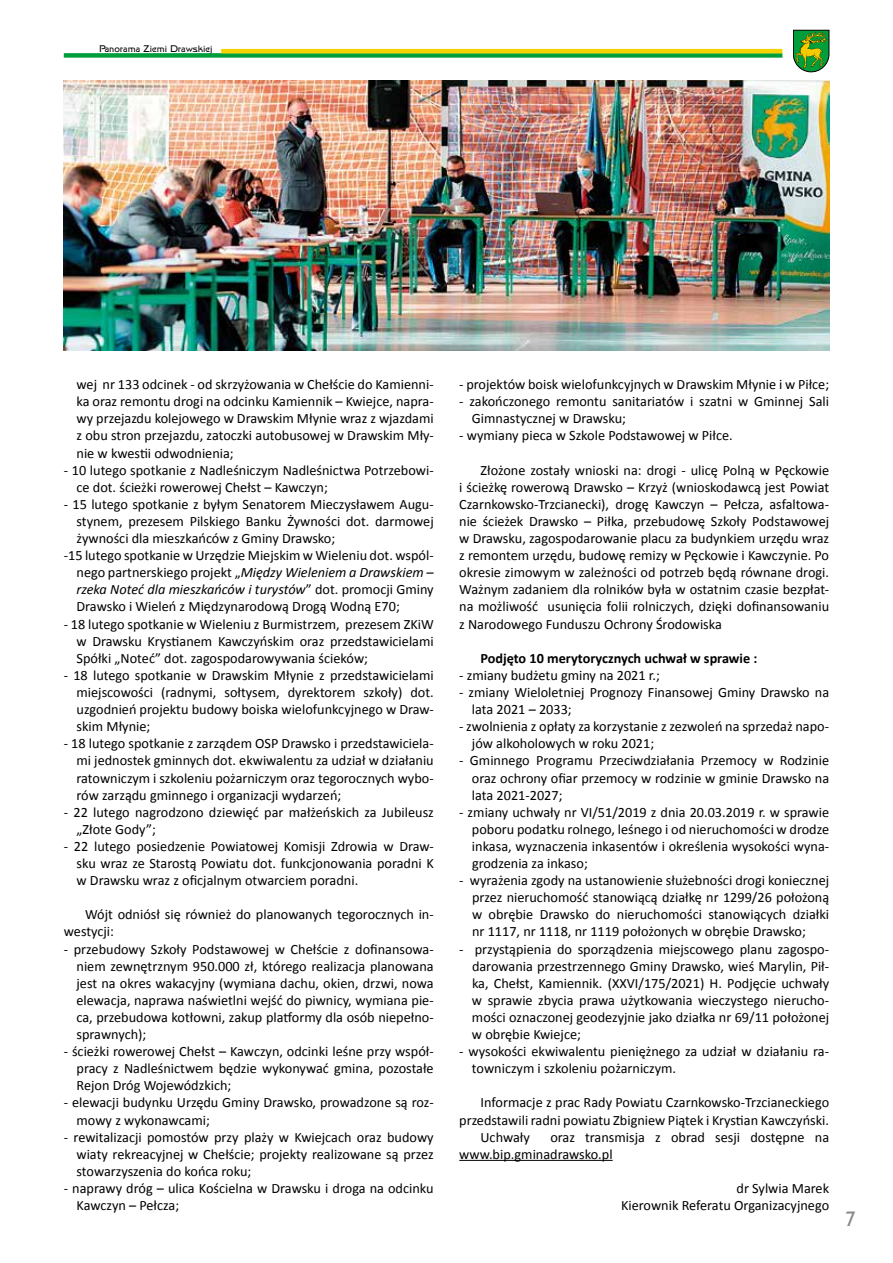
<style>
.page{position:relative;width:893px;height:1263px;background:#fff}
.page>*{position:absolute;margin:0;border:0;box-sizing:border-box;transform-origin:0 0}
.t1{font:21px "Galaxy EU";color:#898989}
.t2{font:14.25px/17.1px "Calibri";color:#000;text-align:justify}
.t3{font:italic 14.25px "Calibri";color:#000}
.t4{font:700 14.25px "Calibri";color:#000}
.t5{font:9.75px "Galaxy EU";letter-spacing:-.01em;color:#000}
.s1{font-style:normal}
</style>
<div class="page">
<div style="left:64px;top:53px;width:718px;height:5px;background:#009f3b"></div>
<hr style="left:221px;top:49px;width:561px;height:4px;background:#f6d300">
<svg style="left:793px;top:30px;width:36px;height:42px;background:#499936"></svg>
<img style="left:64px;top:81px;width:765px;height:270px">
<hr style="left:459px;top:1160px;width:154px;height:1px;background:#000">
<p class="t5" style="left:99px;top:42px;width:115px">Panorama Ziemi Drawskiej</p>
<p class="t2" style="left:77px;top:376px;width:359px">wej nr 133 odcinek - od skrzyżowania w Chełście do Kamienni&shy;ka oraz remontu drogi na odcinku Kamiennik – Kwiejce, napra&shy;wy przejazdu kolejowego w Drawskim Młynie wraz z wjazdami z obu stron przejazdu, zatoczki autobusowej w Drawskim Mły&shy;nie w kwestii odwodnienia;</p>
<p class="t2" style="left:77px;top:461px;width:359px;text-indent:-13px">- 10 lutego spotkanie z Nadleśniczym Nadleśnictwa Potrzebowi&shy;ce dot. ścieżki rowerowej Chełst – Kawczyn;</p>
<p class="t2" style="left:64px;top:496px;width:371px">- 15 lutego spotkanie z byłym Senatorem Mieczysławem Augu-</p>
<p class="t2" style="left:77px;top:513px;width:359px">stynem, prezesem Pilskiego Banku Żywności dot. darmowej</p>
<p class="t2" style="left:77px;top:530px;width:260px">żywności dla mieszkańców z Gminy Drawsko;</p>
<p class="t2" style="left:64px;top:547px;width:371px">-15 lutego spotkanie w Urzędzie Miejskim w Wieleniu dot. wspól-</p>
<p class="t3" style="left:77px;top:564px;width:359px"><span class="s1">nego partnerskiego projekt „</span>Między Wieleniem a Drawskiem –</p>
<p class="t3" style="left:77px;top:581px;width:359px">rzeka Noteć dla mieszkańców i turystów<span class="s1">” dot. promocji Gminy</span></p>
<p class="t2" style="left:77px;top:598px;width:325px">Drawsko i Wieleń z Międzynarodową Drogą Wodną E70;</p>
<p class="t2" style="left:77px;top:615px;width:359px;text-indent:-13px">- 18 lutego spotkanie w Wieleniu z Burmistrzem, prezesem ZKiW w Drawsku Krystianem Kawczyńskim oraz przedstawicielami Spółki „Noteć” dot. zagospodarowywania ścieków;</p>
<p class="t2" style="left:77px;top:667px;width:359px;text-indent:-13px">- 18 lutego spotkanie w Drawskim Młynie z przedstawicielami miejscowości (radnymi, sołtysem, dyrektorem szkoły) dot. uzgodnień projektu budowy boiska wielofunkcyjnego w Draw&shy;skim Młynie;</p>
<p class="t2" style="left:77px;top:735px;width:359px;text-indent:-13px">- 18 lutego spotkanie z zarządem OSP Drawsko i przedstawiciela&shy;mi jednostek gminnych dot. ekwiwalentu za udział w działaniu ratowniczym i szkoleniu pożarniczym oraz tegorocznych wybo&shy;rów zarządu gminnego i organizacji wydarzeń;</p>
<p class="t2" style="left:77px;top:803px;width:359px;text-indent:-13px">- 22 lutego nagrodzono dziewięć par małżeńskich za Jubileusz „Złote Gody”;</p>
<p class="t2" style="left:77px;top:838px;width:359px;text-indent:-13px">- 22 lutego posiedzenie Powiatowej Komisji Zdrowia w Draw&shy;sku wraz ze Starostą Powiatu dot. funkcjonowania poradni K w Drawsku wraz z oficjalnym otwarciem poradni.</p>
<p class="t2" style="left:64px;top:906px;width:371px;text-indent:21px">Wójt odniósł się również do planowanych tegorocznych in&shy;westycji:</p>
<p class="t2" style="left:77px;top:940px;width:359px;text-indent:-13px">- przebudowy Szkoły Podstawowej w Chełście z dofinansowa&shy;niem zewnętrznym 950.000 zł, którego realizacja planowana jest na okres wakacyjny (wymiana dachu, okien, drzwi, nowa elewacja, naprawa naświetlni wejść do piwnicy, wymiana pie&shy;ca, przebudowa kotłowni, zakup platformy dla osób niepełno&shy;sprawnych);</p>
<p class="t2" style="left:77px;top:1043px;width:359px;text-indent:-13px">- ścieżki rowerowej Chełst – Kawczyn, odcinki leśne przy współ&shy;pracy z Nadleśnictwem będzie wykonywać gmina, pozostałe Rejon Dróg Wojewódzkich;</p>
<p class="t2" style="left:77px;top:1094px;width:359px;text-indent:-13px">- elewacji budynku Urzędu Gminy Drawsko, prowadzone są roz&shy;mowy z wykonawcami;</p>
<p class="t2" style="left:77px;top:1128px;width:359px;text-indent:-13px">- rewitalizacji pomostów przy plaży w Kwiejcach oraz budowy wiaty rekreacyjnej w Chełście; projekty realizowane są przez stowarzyszenia do końca roku;</p>
<p class="t2" style="left:77px;top:1180px;width:359px;text-indent:-13px">- naprawy dróg – ulica Kościelna w Drawsku i droga na odcinku<br>Kawczyn – Pełcza;</p>
<p class="t2" style="left:459px;top:376px;width:371px">- projektów boisk wielofunkcyjnych w Drawskim Młynie i w Piłce;</p>
<p class="t2" style="left:472px;top:393px;width:359px;text-indent:-13px">- zakończonego remontu sanitariatów i szatni w Gminnej Sali<br>Gimnastycznej w Drawsku;</p>
<p class="t2" style="left:459px;top:427px;width:275px">- wymiany pieca w Szkole Podstawowej w Piłce.</p>
<p class="t2" style="left:459px;top:461px;width:371px;text-indent:21px">Złożone zostały wnioski na: drogi - ulicę Polną w Pęckowie i ścieżkę rowerową Drawsko – Krzyż (wnioskodawcą jest Powiat Czarnkowsko-Trzcianecki), drogę Kawczyn – Pełcza, asfaltowa&shy;nie ścieżek Drawsko – Piłka, przebudowę Szkoły Podstawowej w Drawsku, zagospodarowanie placu za budynkiem urzędu wraz z remontem urzędu, budowę remizy w Pęckowie i Kawczynie. Po okresie zimowym w zależności od potrzeb będą równane drogi.<br>Ważnym zadaniem dla rolników była w ostatnim czasie bezpłat&shy;na możliwość usunięcia folii rolniczych, dzięki dofinansowaniu z Narodowego Funduszu Ochrony Środowiska</p>
<p class="t4" style="left:480px;top:649px;width:278px">Podjęto 10 merytorycznych uchwał w sprawie :</p>
<p class="t2" style="left:459px;top:667px;width:202px">- zmiany budżetu gminy na 2021 r.;</p>
<p class="t2" style="left:472px;top:684px;width:359px;text-indent:-13px">- zmiany Wieloletniej Prognozy Finansowej Gminy Drawsko na lata 2021 – 2033;</p>
<p class="t2" style="left:472px;top:718px;width:359px;text-indent:-13px">- zwolnienia z opłaty za korzystanie z zezwoleń na sprzedaż napo&shy;jów alkoholowych w roku 2021;</p>
<p class="t2" style="left:472px;top:752px;width:359px;text-indent:-13px">- Gminnego Programu Przeciwdziałania Przemocy w Rodzinie oraz ochrony ofiar przemocy w rodzinie w gminie Drawsko na lata 2021-2027;</p>
<p class="t2" style="left:472px;top:803px;width:359px;text-indent:-13px">- zmiany uchwały nr VI/51/2019 z dnia 20.03.2019 r. w sprawie poboru podatku rolnego, leśnego i od nieruchomości w drodze inkasa, wyznaczenia inkasentów i określenia wysokości wyna&shy;grodzenia za inkaso;</p>
<p class="t2" style="left:472px;top:872px;width:359px;text-indent:-13px">- wyrażenia zgody na ustanowienie służebności drogi koniecznej przez nieruchomość stanowiącą działkę nr 1299/26 położoną w obrębie Drawsko do nieruchomości stanowiących działki nr 1117, nr 1118, nr 1119 położonych w obrębie Drawsko;</p>
<p class="t2" style="left:472px;top:940px;width:359px;text-indent:-13px">- przystąpienia do sporządzenia miejscowego planu zagospo&shy;darowania przestrzennego Gminy Drawsko, wieś Marylin, Pił&shy;ka, Chełst, Kamiennik. (XXVI/175/2021) H. Podjęcie uchwały w sprawie zbycia prawa użytkowania wieczystego nierucho&shy;mości oznaczonej geodezyjnie jako działka nr 69/11 położonej w obrębie Kwiejce;</p>
<p class="t2" style="left:472px;top:1043px;width:359px;text-indent:-13px">- wysokości ekwiwalentu pieniężnego za udział w działaniu ra&shy;towniczym i szkoleniu pożarniczym.</p>
<p class="t2" style="left:480px;top:1094px;width:350px">Informacje z prac Rady Powiatu Czarnkowsko-Trzcianeckiego</p>
<p class="t2" style="left:459px;top:1111px;width:371px">przedstawili radni powiatu Zbigniew Piątek i Krystian Kawczyński.</p>
<p class="t2" style="left:480px;top:1128px;width:51px">Uchwały</p>
<p class="t2" style="left:459px;top:1128px;width:371px;text-indent:91px">oraz transmisja z obrad sesji dostępne na www.bip.gminadrawsko.pl</p>
<p class="t2" style="left:621px;top:1180px;width:210px;text-align:right">dr Sylwia Marek<br>Kierownik Referatu Organizacyjnego</p>
<h1 class="t1" style="left:845px;top:1206px;width:12px">7</h1>
</div>
